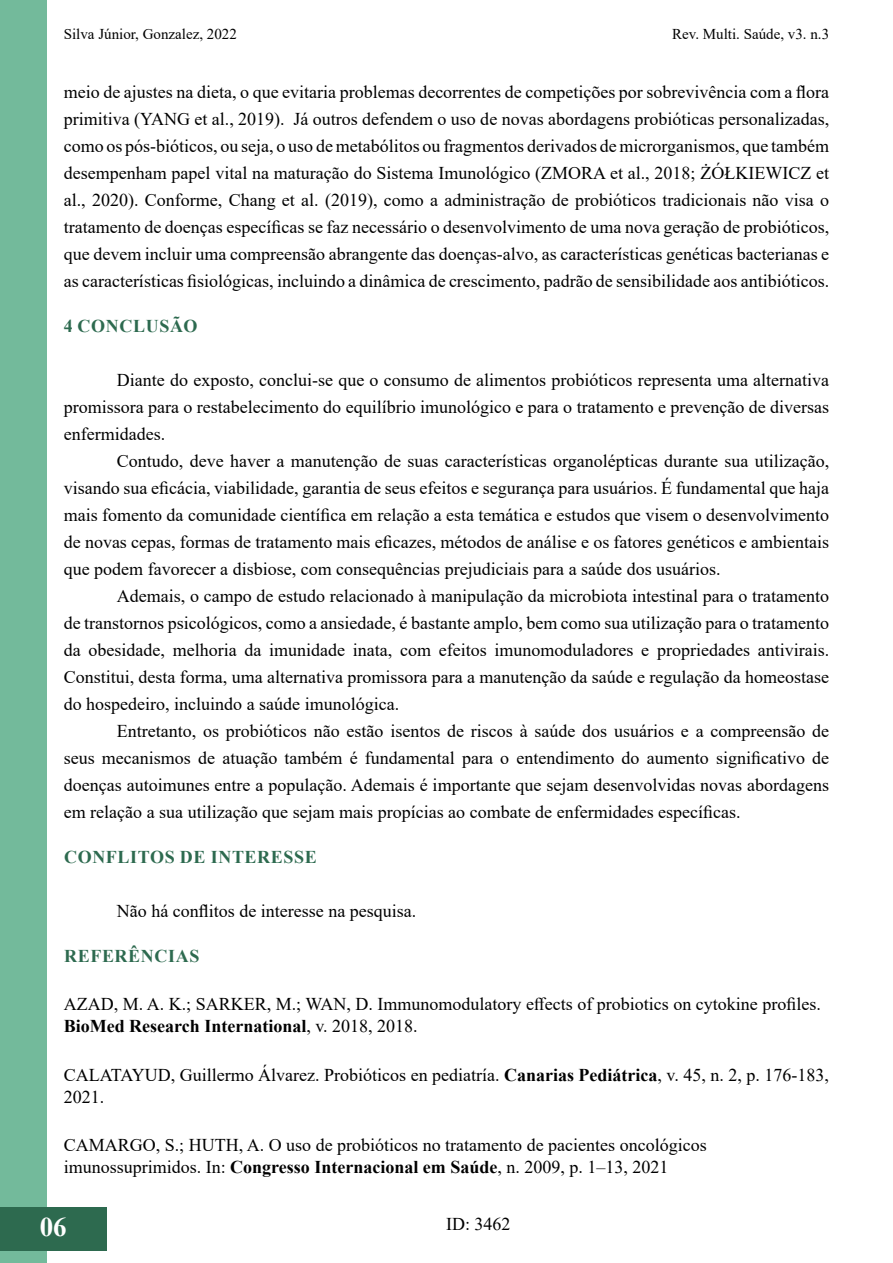
<style>
.page{position:relative;width:893px;height:1263px;background:#fff}
.page>*{position:absolute;margin:0;border:0;box-sizing:border-box;transform-origin:0 0}
.t1{font:700 27px "Times New Roman";color:#fff}
.t2{font:18px/27px "Times New Roman";color:#000;text-align:justify}
.t3{font:700 18px "Times New Roman";letter-spacing:.035em;color:#2d6a4f}
.t4{font:15px "Times New Roman";color:#000}
.s1{font-weight:700}
</style>
<div class="page">
<div style="left:0;top:0;width:47px;height:1262px;background:#73ba9b"></div>
<hr style="left:892px;top:1207px;width:1px;height:43px;background:#2d6a4f">
<div style="left:0;top:1207px;width:106px;height:43px;background:#2d6a4f"></div>
<p class="t4" style="left:64px;top:24px;width:175px">Silva Júnior, Gonzalez, 2022</p>
<p class="t4" style="left:672px;top:24px;width:158px">Rev. Multi. Saúde, v3. n.3</p>
<p class="t2" style="left:64px;top:77px;width:767px">meio de ajustes na dieta, o que evitaria problemas decorrentes de competições por sobrevivência com a flora primitiva (YANG et al., 2019). Já outros defendem o uso de novas abordagens probióticas personalizadas, como os pós-bióticos, ou seja, o uso de metabólitos ou fragmentos derivados de microrganismos, que também desempenham papel vital na maturação do Sistema Imunológico (ZMORA et al., 2018; ŻÓŁKIEWICZ et al., 2020). Conforme, Chang et al. (2019), como a administração de probióticos tradicionais não visa o tratamento de doenças específicas se faz necessário o desenvolvimento de uma nova geração de probióticos, que devem incluir uma compreensão abrangente das doenças-alvo, as características genéticas bacterianas e as características fisiológicas, incluindo a dinâmica de crescimento, padrão de sensibilidade aos antibióticos.</p>
<p class="t3" style="left:64px;top:313px;width:135px">4 CONCLUSÃO</p>
<p class="t2" style="left:64px;top:365px;width:767px;text-indent:53px">Diante do exposto, conclui-se que o consumo de alimentos probióticos representa uma alternativa promissora para o restabelecimento do equilíbrio imunológico e para o tratamento e prevenção de diversas enfermidades.</p>
<p class="t2" style="left:64px;top:446px;width:767px;text-indent:53px">Contudo, deve haver a manutenção de suas características organolépticas durante sua utilização, visando sua eficácia, viabilidade, garantia de seus efeitos e segurança para usuários. É fundamental que haja mais fomento da comunidade científica em relação a esta temática e estudos que visem o desenvolvimento de novas cepas, formas de tratamento mais eficazes, métodos de análise e os fatores genéticos e ambientais que podem favorecer a disbiose, com consequências prejudiciais para a saúde dos usuários.</p>
<p class="t2" style="left:64px;top:581px;width:767px;text-indent:53px">Ademais, o campo de estudo relacionado à manipulação da microbiota intestinal para o tratamento de transtornos psicológicos, como a ansiedade, é bastante amplo, bem como sua utilização para o tratamento da obesidade, melhoria da imunidade inata, com efeitos imunomoduladores e propriedades antivirais.<br>Constitui, desta forma, uma alternativa promissora para a manutenção da saúde e regulação da homeostase do hospedeiro, incluindo a saúde imunológica.</p>
<p class="t2" style="left:64px;top:716px;width:767px;text-indent:53px">Entretanto, os probióticos não estão isentos de riscos à saúde dos usuários e a compreensão de seus mecanismos de atuação também é fundamental para o entendimento do aumento significativo de doenças autoimunes entre a população. Ademais é importante que sejam desenvolvidas novas abordagens em relação a sua utilização que sejam mais propícias ao combate de enfermidades específicas.</p>
<p class="t3" style="left:64px;top:844px;width:254px">CONFLITOS DE INTERESSE</p>
<p class="t2" style="left:117px;top:896px;width:301px">Não há conflitos de interesse na pesquisa.</p>
<p class="t3" style="left:64px;top:943px;width:137px">REFERÊNCIAS</p>
<p class="t2" style="left:64px;top:993px;width:759px;line-height:21.8px">AZAD, M. A. K.; SARKER, M.; WAN, D. Immunomodulatory effects of probiotics on cytokine profiles.<br><span class="s1">BioMed Research International</span>, v. 2018, 2018.</p>
<p class="t2" style="left:64px;top:1063px;width:767px;line-height:21.8px">CALATAYUD, Guillermo Álvarez. Probióticos en pediatría. <span class="s1">Canarias Pediátrica</span>, v. 45, n. 2, p. 176-183,<br>2021.</p>
<p class="t2" style="left:64px;top:1134px;width:644px;line-height:21.8px">CAMARGO, S.; HUTH, A. O uso de probióticos no tratamento de pacientes oncológicos imunossuprimidos. In: <span class="s1">Congresso Internacional em Saúde</span>, n. 2009, p. 1–13, 2021</p>
<h1 class="t1" style="left:40px;top:1207px;width:29px">06</h1>
<p class="t2" style="left:446px;top:1210px;width:66px">ID: 3462</p>
</div>
